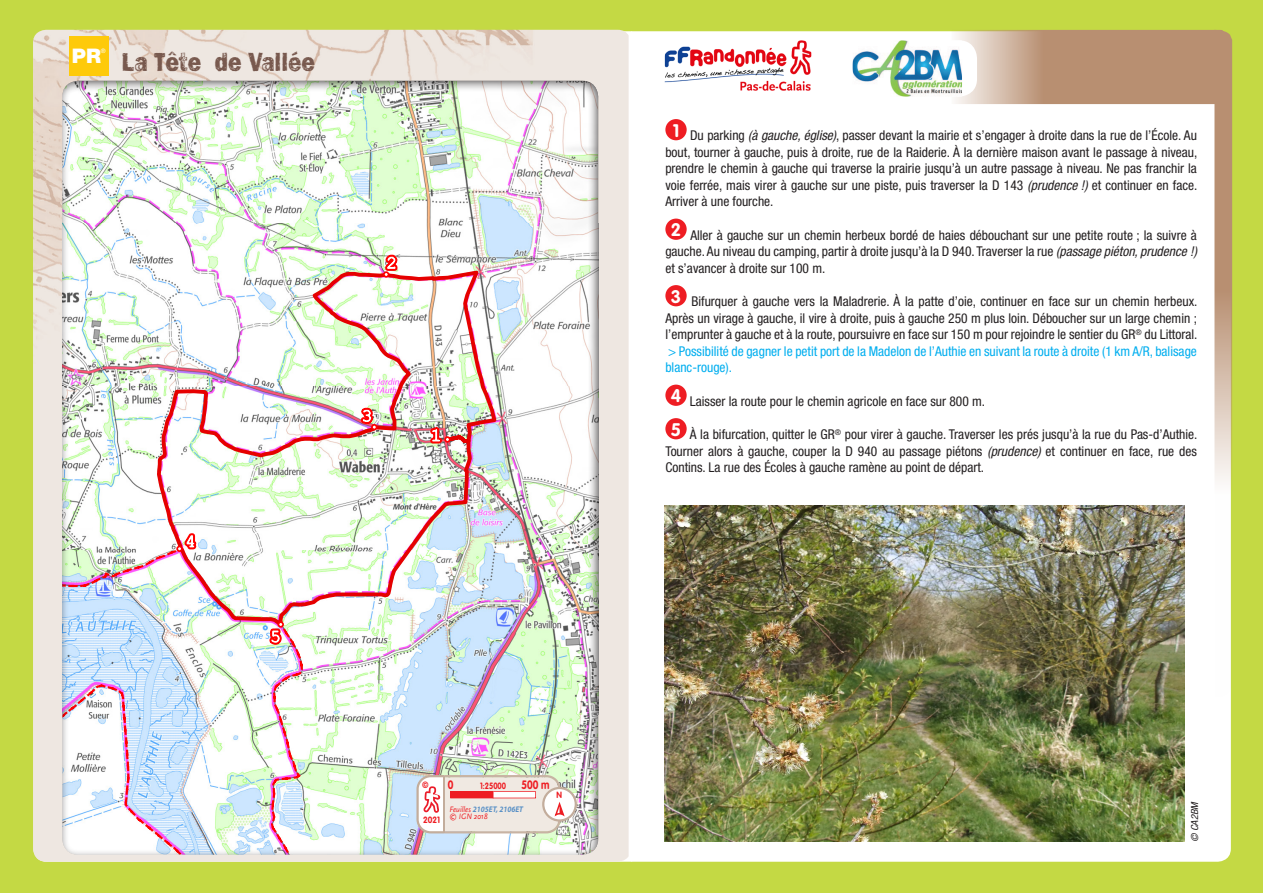
<style>
.page{position:relative;width:1263px;height:893px;background:#fff}
.page>*{position:absolute;margin:0;border:0;box-sizing:border-box;transform-origin:0 0}
.t1{font:27px "Frankie OTF";color:#78594e;scale:.83 1}
.t2{font:900 20.1px "Helvetica Neue LT Std";color:#fff}
.t3{font:condensed 13.5px/16.5px "Helvetica Neue LT Std";color:#231f20;text-align:justify}
.t4{font:700 12px "VAG Rounded Std";color:#ee1d23;scale:.82 1}
.t5{font:italic condensed 9.75px "Helvetica Neue LT Std";color:#231f20;scale:1.08 1}
.t6{font:700 9px "VAG Rounded Std";color:#ee1d23;scale:.82 1}
.t7{font:700 9px "VAG Rounded Std";color:#ee1d23;scale:.9 1}
.t8{font:italic 700 8.25px "Myriad Pro";color:#5a91c6;scale:.9 1}
.t9{font:italic 8.25px "Scala Sans";color:#ee1d23;scale:.9 1}
.t10{font:6.15px "Helvetica Neue LT Std";color:#fff}
.s1{font-style:italic}
.s2{color:#00aeef}
.s3{font-family:"Scala Sans";font-weight:400;color:#ee1d23}
</style>
<div class="page">
<div style="left:0;top:0;width:631px;height:893px;background:#c4d944"></div>
<div style="left:631px;top:0;width:632px;height:893px;background:#c4d944"></div>
<div style="left:632px;top:31px;width:599px;height:831px;background:#fff"></div>
<svg style="left:951px;top:30px;width:281px;height:667px;background:#f3ece7"></svg>
<img style="left:33px;top:30px;width:596px;height:832px">
<div style="left:665px;top:119px;width:22px;height:21px;background:#ee1d23;border-radius:50%"></div>
<div style="left:665px;top:219px;width:22px;height:21px;background:#ee1d23;border-radius:50%"></div>
<div style="left:665px;top:285px;width:22px;height:21px;background:#ee1d23;border-radius:50%"></div>
<div style="left:665px;top:385px;width:22px;height:21px;background:#ee1d23;border-radius:50%"></div>
<div style="left:665px;top:418px;width:22px;height:21px;background:#ee1d23;border-radius:50%"></div>
<div style="left:69px;top:36px;width:39px;height:39px;background:#feca0a"></div>
<div style="left:62px;top:80px;width:537px;height:775px;background:#231f20;opacity:.75"></div>
<svg style="left:416px;top:775px;width:161px;height:58px;background:#ebd8d2"></svg>
<svg style="left:653px;top:40px;width:170px;height:57px"></svg>
<img style="left:665px;top:40px;width:146px;height:57px">
<div style="left:838px;top:40px;width:139px;height:57px;background:#fff;border-radius:18px"></div>
<img style="left:853px;top:40px;width:109px;height:57px">
<img style="left:664px;top:505px;width:520px;height:337px">
<h2 class="t2" style="left:72px;top:44px;width:31px">PR</h2>
<p class="t10" style="left:101px;top:47px;width:6px">®</p>
<h1 class="t1" style="left:122px;top:46px;width:234px">La Tête de Vallée</h1>
<p class="t3" style="left:665px;top:127px;width:533px;text-indent:7px"><sup>1</sup> Du parking <span class="s1">(à gauche, église)</span>, passer devant la mairie et s’engager à droite dans la rue de l’École. Au bout, tourner à gauche, puis à droite, rue de la Raiderie. À la dernière maison avant le passage à niveau, prendre le chemin à gauche qui traverse la prairie jusqu’à un autre passage à niveau. Ne pas franchir la voie ferrée, mais virer à gauche sur une piste, puis traverser la D 143 <span class="s1">(prudence !)</span> et continuer en face.<br>Arriver à une fourche.</p>
<p class="t3" style="left:665px;top:227px;width:533px;text-indent:5px"><sup>2</sup> Aller à gauche sur un chemin herbeux bordé de haies débouchant sur une petite route ; la suivre à gauche. Au niveau du camping, partir à droite jusqu’à la D 940. Traverser la rue <span class="s1">(passage piéton, prudence !) </span>et s’avancer à droite sur 100 m.</p>
<p class="t3" style="left:665px;top:293px;width:534px;text-indent:5px"><sup>3</sup> Bifurquer à gauche vers la Maladrerie. À la patte d’oie, continuer en face sur un chemin herbeux.<br>Après un virage à gauche, il vire à droite, puis à gauche 250 m plus loin. Déboucher sur un large chemin ; l’emprunter à gauche et à la route, poursuivre en face sur 150 m pour rejoindre le sentier du GR<sup>®</sup> du Littoral. <span class="s2">&gt; Possibilité de gagner le petit port de la Madelon de l’Authie en suivant la route à droite (1 km A/R, balisage blanc-rouge).</span></p>
<p class="t3" style="left:671px;top:393px;width:316px"><sup>4</sup> Laisser la route pour le chemin agricole en face sur 800 m.</p>
<p class="t3" style="left:665px;top:426px;width:533px;text-indent:5px"><sup>5</sup> À la bifurcation, quitter le GR<sup>®</sup> pour virer à gauche. Traverser les prés jusqu’à la rue du Pas-d’Authie.<br>Tourner alors à gauche, couper la D 940 au passage piétons <span class="s1">(prudence)</span> et continuer en face, rue des Contins. La rue des Écoles à gauche ramène au point de départ.</p>
<p class="t7" style="left:422px;top:779px;width:9px">©</p>
<p class="t7" style="left:423px;top:815px;width:20px">2021</p>
<p class="t4" style="left:448px;top:777px;width:8px">0</p>
<p class="t6" style="left:480px;top:780px;width:33px">1:25000</p>
<p class="t4" style="left:522px;top:777px;width:36px">500 m</p>
<p class="t7" style="left:557px;top:790px;width:8px">N</p>
<p class="t8" style="left:450px;top:804px;width:83px"><span class="s3">Feuilles</span> 2105ET, 2106ET</p>
<p class="t9" style="left:450px;top:812px;width:44px">© IGN 2018</p>
<p class="t5" style="left:1189px;top:842px;width:39px;rotate:-90deg">© CA2BM</p>
</div>
